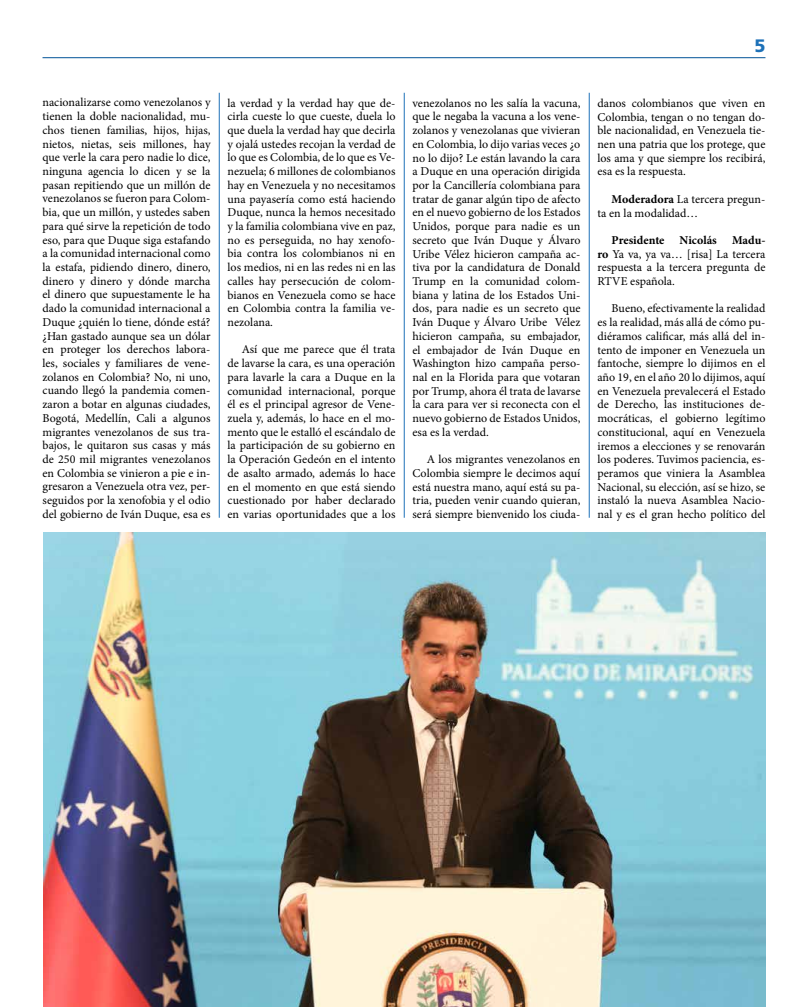
<style>
.page{position:relative;width:808px;height:1007px;background:#fff}
.page>*{position:absolute;margin:0;border:0;box-sizing:border-box;transform-origin:0 0}
.t1{font:900 18px "Frutiger LT Std";color:#1d71b8}
.t2{font:12px/13.7px "Minion Pro";color:#000;text-align:justify}
.t3{font:700 12px "Minion Pro";letter-spacing:-.005em;color:#000}
.s1{font-weight:700}
</style>
<div class="page">
<hr style="left:43px;top:57px;width:722px;height:1px;background:#005297">
<hr style="left:219px;top:93px;width:1px;height:424px;background:#1d71b8">
<hr style="left:404px;top:93px;width:1px;height:424px;background:#1d71b8">
<hr style="left:589px;top:93px;width:1px;height:424px;background:#1d71b8">
<img style="left:43px;top:532px;width:723px;height:474px">
<h1 class="t1" style="left:754px;top:35px;width:13px">5</h1>
<p class="t2" style="left:43px;top:96px;width:169px">nacionalizarse como venezolanos y tienen la doble nacionalidad, mu&shy;chos tienen familias, hijos, hijas, nietos, nietas, seis millones, hay que verle la cara pero nadie lo dice, ninguna agencia lo dicen y se la pasan repitiendo que un millón de venezolanos se fueron para Colom&shy;bia, que un millón, y ustedes saben para qué sirve la repetición de todo eso, para que Duque siga estafando a la comunidad internacional como la estafa, pidiendo dinero, dinero, dinero y dinero y dónde marcha el dinero que supuestamente le ha dado la comunidad internacional a Duque ¿quién lo tiene, dónde está? ¿Han gastado aunque sea un dólar en proteger los derechos labora&shy;les, sociales y familiares de vene&shy;zolanos en Colombia? No, ni uno, cuando llegó la pandemia comen&shy;zaron a botar en algunas ciudades, Bogotá, Medellín, Cali a algunos migrantes venezolanos de sus tra&shy;bajos, le quitaron sus casas y más de 250 mil migrantes venezolanos en Colombia se vinieron a pie e in&shy;gresaron a Venezuela otra vez, per&shy;seguidos por la xenofobia y el odio del gobierno de Iván Duque, esa es</p>
<p class="t2" style="left:227px;top:96px;width:169px">la verdad y la verdad hay que de&shy;cirla cueste lo que cueste, duela lo que duela la verdad hay que decirla y ojalá ustedes recojan la verdad de lo que es Colombia, de lo que es Ve&shy;nezuela; 6 millones de colombianos hay en Venezuela y no necesitamos una payasería como está haciendo Duque, nunca la hemos necesitado y la familia colombiana vive en paz, no es perseguida, no hay xenofo&shy;bia contra los colombianos ni en los medios, ni en las redes ni en las calles hay persecución de colom&shy;bianos en Venezuela como se hace en Colombia contra la familia ve&shy;nezolana.</p>
<p class="t2" style="left:227px;top:343px;width:169px;text-indent:14px">Así que me parece que él trata de lavarse la cara, es una operación para lavarle la cara a Duque en la comunidad internacional, porque él es el principal agresor de Vene&shy;zuela y, además, lo hace en el mo&shy;mento que le estalló el escándalo de la participación de su gobierno en la Operación Gedeón en el intento de asalto armado, además lo hace en el momento en que está siendo cuestionado por haber declarado en varias oportunidades que a los</p>
<p class="t2" style="left:412px;top:96px;width:169px">venezolanos no les salía la vacuna, que le negaba la vacuna a los vene&shy;zolanos y venezolanas que vivieran en Colombia, lo dijo varias veces ¿o no lo dijo? Le están lavando la cara a Duque en una operación dirigida por la Cancillería colombiana para tratar de ganar algún tipo de afecto en el nuevo gobierno de los Estados Unidos, porque para nadie es un secreto que Iván Duque y Álvaro Uribe Vélez hicieron campaña ac&shy;tiva por la candidatura de Donald Trump en la comunidad colom&shy;biana y latina de los Estados Uni&shy;dos, para nadie es un secreto que Iván Duque y Álvaro Uribe Vélez hicieron campaña, su embajador, el embajador de Iván Duque en Washington hizo campaña perso&shy;nal en la Florida para que votaran por Trump, ahora él trata de lavarse la cara para ver si reconecta con el nuevo gobierno de Estados Unidos, esa es la verdad.</p>
<p class="t2" style="left:412px;top:452px;width:169px;text-indent:14px">A los migrantes venezolanos en Colombia siempre le decimos aquí está nuestra mano, aquí está su pa&shy;tria, pueden venir cuando quieran, será siempre bienvenido los ciuda-</p>
<p class="t2" style="left:597px;top:96px;width:169px">danos colombianos que viven en Colombia, tengan o no tengan do&shy;ble nacionalidad, en Venezuela tie&shy;nen una patria que los protege, que los ama y que siempre los recibirá, esa es la respuesta.</p>
<p class="t2" style="left:597px;top:192px;width:169px;text-indent:14px"><span class="s1">Moderadora</span> La tercera pregun&shy;ta en la modalidad…</p>
<p class="t3" style="left:612px;top:231px;width:54px">Presidente</p>
<p class="t3" style="left:680px;top:231px;width:39px">Nicolás</p>
<p class="t2" style="left:597px;top:233px;width:169px;text-indent:135px"><span class="s1">Madu&shy;ro</span> Ya va, ya va… [risa] La tercera respuesta a la tercera pregunta de RTVE española.</p>
<p class="t2" style="left:597px;top:302px;width:169px;text-indent:14px">Bueno, efectivamente la realidad es la realidad, más allá de cómo pu&shy;diéramos calificar, más allá del in&shy;tento de imponer en Venezuela un fantoche, siempre lo dijimos en el año 19, en el año 20 lo dijimos, aquí en Venezuela prevalecerá el Estado de Derecho, las instituciones de&shy;mocráticas, el gobierno legítimo constitucional, aquí en Venezuela iremos a elecciones y se renovarán los poderes. Tuvimos paciencia, es&shy;peramos que viniera la Asamblea Nacional, su elección, así se hizo, se instaló la nueva Asamblea Nacio&shy;nal y es el gran hecho político del</p>
</div>
